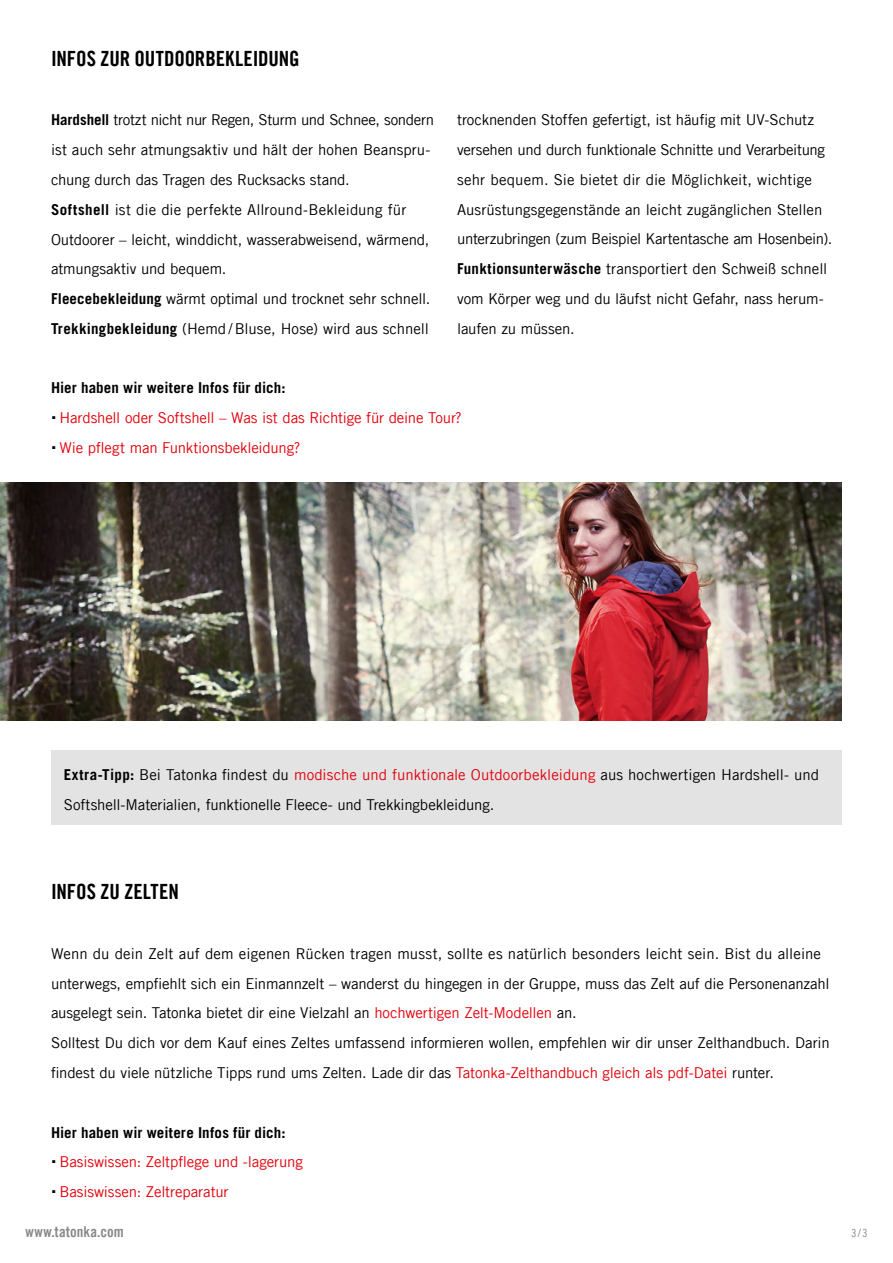
<style>
.page{position:relative;width:893px;height:1263px;background:#fff}
.page>*{position:absolute;margin:0;border:0;box-sizing:border-box;transform-origin:0 0}
.t1{font:21px "Trade Gothic LT Com Bd Cn 20";letter-spacing:-.005em;color:#000}
.t2{font:15px/29.7px "Trade Gothic LT Com";letter-spacing:-.005em;color:#000}
.t3{font:15px/29.7px "Trade Gothic LT Com";letter-spacing:-.01em;color:#e3000b}
.t4{font:700 15px "Trade Gothic LT Com";letter-spacing:.005em;color:#000}
.t5{font:15px "Trade Gothic LT Com Bd Cn 20";letter-spacing:.01em;color:#868786}
.t6{font:11.25px "Trade Gothic LT Com Cn 18";color:#868786}
.s1{font-weight:700}
.s2{color:#e3000b}
</style>
<div class="page">
<div style="left:51px;top:750px;width:791px;height:75px;background:#e3e3e3"></div>
<img style="left:0;top:483px;width:842px;height:238px">
<h1 class="t1" style="left:51px;top:46px;width:250px">INFOS ZUR OUTDOORBEKLEIDUNG</h1>
<p class="t2" style="left:51px;top:105px;width:385px"><span class="s1">Hardshell</span> trotzt nicht nur Regen, Sturm und Schnee, sondern ist auch sehr atmungsaktiv und hält der hohen Beanspru&shy;chung durch das Tragen des Rucksacks stand.<br><span class="s1">Softshell</span> ist die die perfekte Allround-Bekleidung für Outdoorer – leicht, winddicht, wasserabweisend, wärmend, atmungsaktiv und bequem.<br><span class="s1">Fleecebekleidung</span> wärmt optimal und trocknet sehr schnell.<br><span class="s1">Trekkingbekleidung</span> (Hemd /Bluse, Hose) wird aus schnell</p>
<p class="t2" style="left:457px;top:105px;width:377px">trocknenden Stoffen gefertigt, ist häufig mit UV-Schutz versehen und durch funktionale Schnitte und Verarbeitung sehr bequem. Sie bietet dir die Möglichkeit, wichtige Ausrüstungsgegenstände an leicht zugänglichen Stellen unterzubringen (zum Beispiel Kartentasche am Hosenbein).<br><span class="s1">Funktionsunterwäsche</span> transportiert den Schweiß schnell vom Körper weg und du läufst nicht Gefahr, nass herum&shy;laufen zu müssen.</p>
<p class="t4" style="left:51px;top:379px;width:236px">Hier haben wir weitere Infos für dich:</p>
<p class="t3" style="left:60px;top:403px;width:404px">Hardshell oder Softshell – Was ist das Richtige für deine Tour?<br>Wie pflegt man Funktionsbekleidung?</p>
<p class="t2" style="left:64px;top:760px;width:757px"><span class="s1">Extra-Tipp:</span> Bei Tatonka findest du <span class="s2">modische und funktionale Outdoorbekleidung</span> aus hochwertigen Hardshell- und<br>Softshell-Materialien, funktionelle Fleece- und Trekkingbekleidung.</p>
<h1 class="t1" style="left:51px;top:879px;width:129px">INFOS ZU ZELTEN</h1>
<p class="t2" style="left:51px;top:938px;width:780px">Wenn du dein Zelt auf dem eigenen Rücken tragen musst, sollte es natürlich besonders leicht sein. Bist du alleine unterwegs, empfiehlt sich ein Einmannzelt – wanderst du hingegen in der Gruppe, muss das Zelt auf die Personenanzahl ausgelegt sein. Tatonka bietet dir eine Vielzahl an <span class="s2">hochwertigen Zelt-Modellen</span> an.<br>Solltest Du dich vor dem Kauf eines Zeltes umfassend informieren wollen, empfehlen wir dir unser Zelthandbuch. Darin findest du viele nützliche Tipps rund ums Zelten. Lade dir das <span class="s2">Tatonka-Zelthandbuch gleich als pdf-Datei</span> runter.</p>
<p class="t4" style="left:51px;top:1123px;width:236px">Hier haben wir weitere Infos für dich:</p>
<p class="t3" style="left:60px;top:1147px;width:245px">Basiswissen: Zeltpflege und -lagerung<br>Basiswissen: Zeltreparatur</p>
<p class="t5" style="left:26px;top:1223px;width:100px">www.tatonka.com</p>
<p class="t6" style="left:851px;top:1227px;width:17px">3/3</p>
</div>
